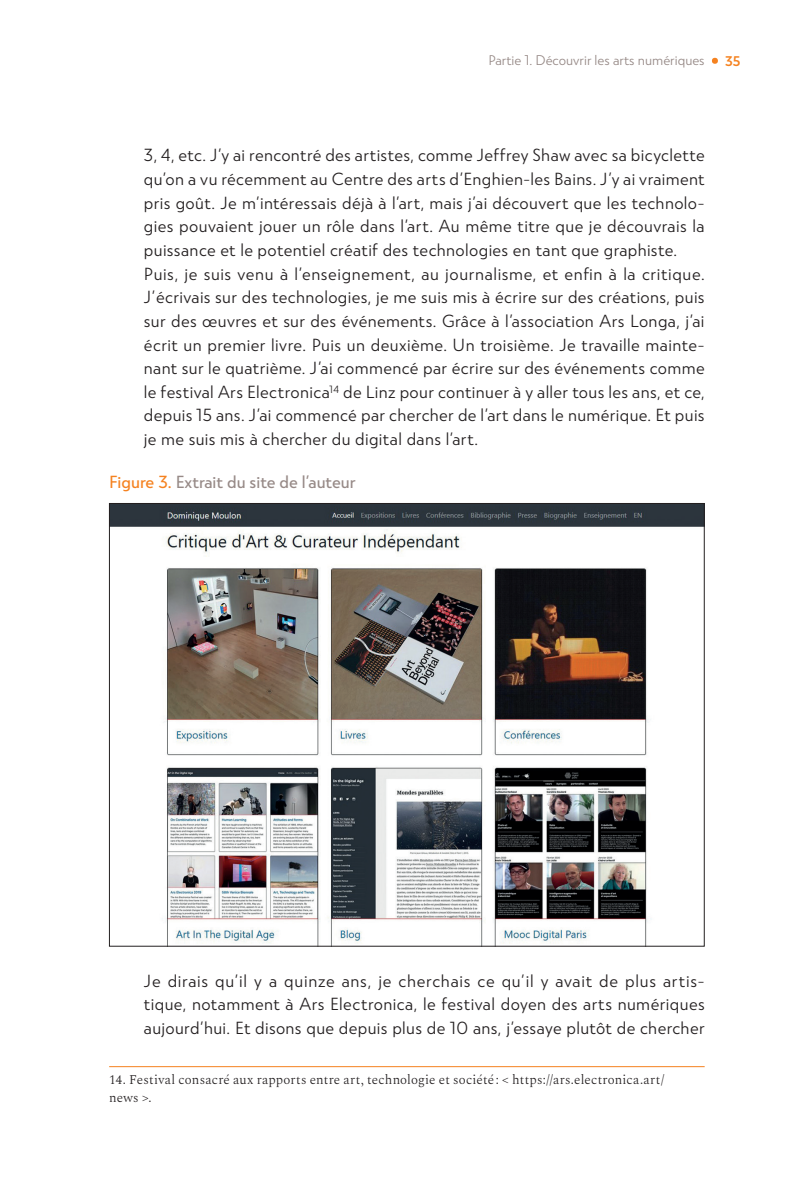
<style>
.page{position:relative;width:794px;height:1191px;background:#fff}
.page>*{position:absolute;margin:0;border:0;box-sizing:border-box;transform-origin:0 0}
.txt_reponse{font:300 17.5px/23.6px "Atlan";letter-spacing:.02em;color:#231f20;text-align:justify}
.titre_figure{font:17.5px "Atlan";color:#978a87}
.t1{font:300 14px "Atlan";color:#978a87}
.t2{font:600 14px "Atlan";color:#f58220}
.txt_Note{font:300 13.12px/17.5px "Spectral";letter-spacing:.02em;color:#231f20}
.s1{color:#f58220}
</style>
<div class="page">
<svg style="left:712px;top:58px;width:6px;height:6px"></svg>
<img style="left:111px;top:505px;width:591px;height:439px">
<hr style="left:109px;top:1066px;width:595px;height:1px;background:#f58220">
<p class="t1" style="left:488px;top:52px;width:217px">Partie 1. Découvrir les arts numériques</p>
<p class="t2" style="left:725px;top:53px;width:17px">35</p>
<p class="txt_reponse" style="left:144px;top:144px;width:562px">3, 4, etc. J’y ai rencontré des artistes, comme Jeffrey Shaw avec sa bicyclette qu’on a vu récemment au Centre des arts d’Enghien-les Bains. J’y ai vraiment pris goût. Je m’intéressais déjà à l’art, mais j’ai découvert que les technolo&shy;gies pouvaient jouer un rôle dans l’art. Au même titre que je découvrais la puissance et le potentiel créatif des technologies en tant que graphiste.</p>
<p class="txt_reponse" style="left:144px;top:262px;width:562px">Puis, je suis venu à l’enseignement, au journalisme, et enfin à la critique.<br>J’écrivais sur des technologies, je me suis mis à écrire sur des créations, puis sur des œuvres et sur des événements. Grâce à l’association Ars Longa, j’ai écrit un premier livre. Puis un deuxième. Un troisième. Je travaille mainte&shy;nant sur le quatrième. J’ai commencé par écrire sur des événements comme le festival Ars Electronica<sup>14</sup> de Linz pour continuer à y aller tous les ans, et ce, depuis 15 ans. J’ai commencé par chercher de l’art dans le numérique. Et puis je me suis mis à chercher du digital dans l’art.</p>
<p class="titre_figure" style="left:109px;top:472px;width:248px"><span class="s1">Figure 3.</span> Extrait du site de l’auteur</p>
<p class="txt_reponse" style="left:144px;top:969px;width:562px">Je dirais qu’il y a quinze ans, je cherchais ce qu’il y avait de plus artis&shy;tique, notamment à Ars Electronica, le festival doyen des arts numériques aujourd’hui. Et disons que depuis plus de 10 ans, j’essaye plutôt de chercher</p>
<p class="txt_Note" style="left:109px;top:1070px;width:556px">14. Festival consacré aux rapports entre art, technologie et société : &lt; https://ars.electronica.art/ news &gt;.</p>
</div>
